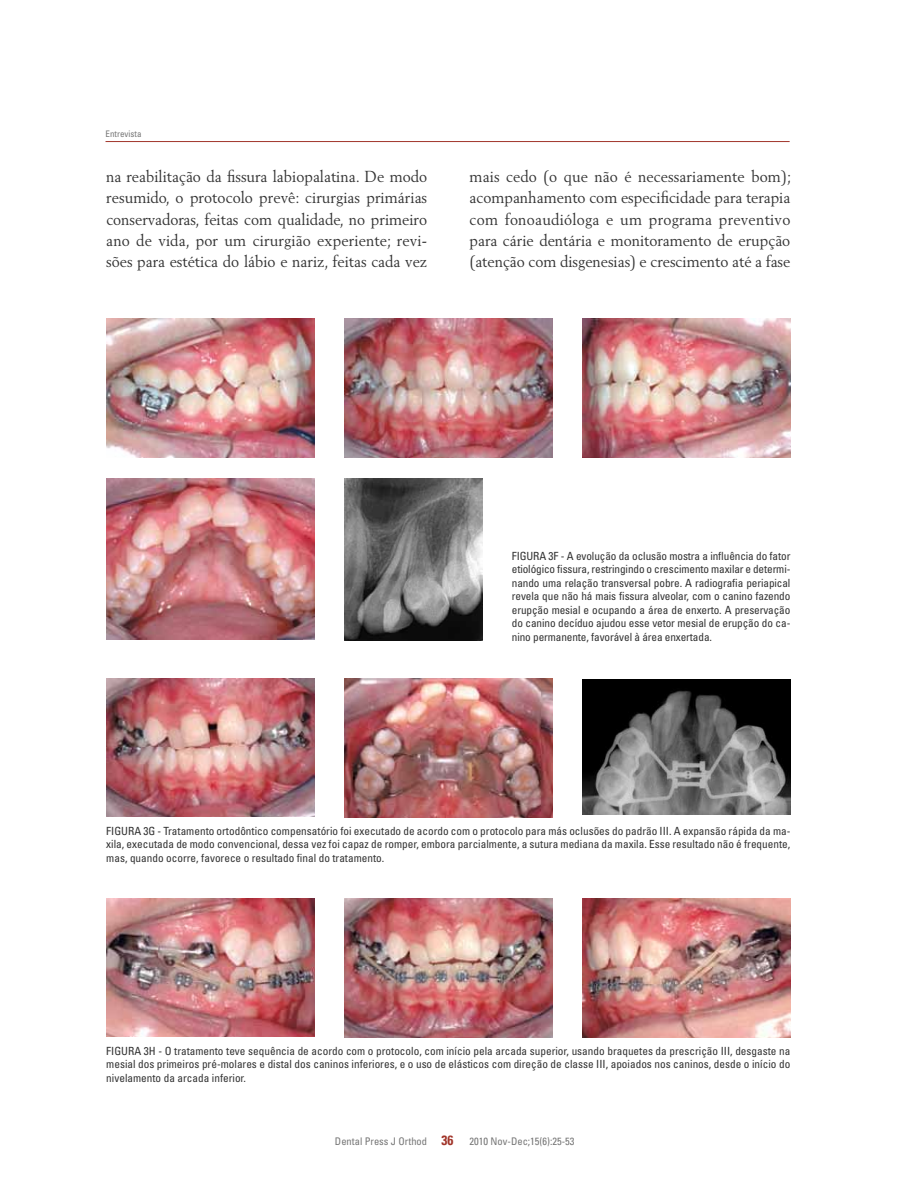
<style>
.page{position:relative;width:918px;height:1188px;background:#fff}
.page>*{position:absolute;margin:0;border:0;box-sizing:border-box;transform-origin:0 0}
.t1{font:15.75px/21.3px "Berling";color:#323232;text-align:justify;scale:.95 1}
.t2{font:condensed 11.25px/13.5px "Univers";color:#323232;text-align:justify}
.t3{font:condensed 10.5px "Univers";color:#767676}
.t4{font:condensed 9px "Univers";color:#767676}
.s1{font-weight:700;font-size:13.5px;color:#a1352a}
</style>
<div class="page">
<img style="left:106px;top:319px;width:209px;height:138px">
<img style="left:344px;top:319px;width:208px;height:138px">
<img style="left:106px;top:479px;width:209px;height:160px">
<img style="left:344px;top:479px;width:138px;height:162px">
<img style="left:582px;top:319px;width:208px;height:138px">
<img style="left:106px;top:678px;width:209px;height:139px">
<img style="left:582px;top:679px;width:208px;height:136px">
<img style="left:344px;top:678px;width:208px;height:139px">
<img style="left:106px;top:898px;width:209px;height:139px">
<img style="left:582px;top:898px;width:208px;height:139px">
<img style="left:344px;top:898px;width:208px;height:139px">
<hr style="left:106px;top:141px;width:684px;height:1px;background:#a1352a">
<p class="t4" style="left:106px;top:128px;width:37px">Entrevista</p>
<p class="t1" style="left:106px;top:166px;width:339px">na reabilitação da fissura labiopalatina. De modo resumido, o protocolo prevê: cirurgias primárias conservadoras, feitas com qualidade, no primeiro ano de vida, por um cirurgião experiente; revi&shy;sões para estética do lábio e nariz, feitas cada vez</p>
<h1 class="t1" style="left:470px;top:166px;width:340px">mais cedo (o que não é necessariamente bom); acompanhamento com especificidade para terapia com fonoaudióloga e um programa preventivo para cárie dentária e monitoramento de erupção (atenção com disgenesias) e crescimento até a fase</h1>
<p class="t2" style="left:512px;top:549px;width:280px">FIGURA 3F - A evolução da oclusão mostra a influência do fator etiológico fissura, restringindo o crescimento maxilar e determi&shy;nando uma relação transversal pobre. A radiografia periapical revela que não há mais fissura alveolar, com o canino fazendo erupção mesial e ocupando a área de enxerto. A preservação do canino decíduo ajudou esse vetor mesial de erupção do ca&shy;nino permanente, favorável à área enxertada.</p>
<p class="t2" style="left:106px;top:824px;width:686px">FIGURA 3G - Tratamento ortodôntico compensatório foi executado de acordo com o protocolo para más oclusões do padrão III. A expansão rápida da ma&shy;xila, executada de modo convencional, dessa vez foi capaz de romper, embora parcialmente, a sutura mediana da maxila. Esse resultado não é frequente, mas, quando ocorre, favorece o resultado final do tratamento.</p>
<p class="t2" style="left:106px;top:1044px;width:686px">FIGURA 3H - O tratamento teve sequência de acordo com o protocolo, com início pela arcada superior, usando braquetes da prescrição III, desgaste na mesial dos primeiros pré-molares e distal dos caninos inferiores, e o uso de elásticos com direção de classe III, apoiados nos caninos, desde o início do nivelamento da arcada inferior.</p>
<p class="t3" style="left:335px;top:1134px;width:241px">Dental Press J Orthod <span class="s1">36</span> 2010 Nov-Dec;15(6):25-53</p>
</div>
